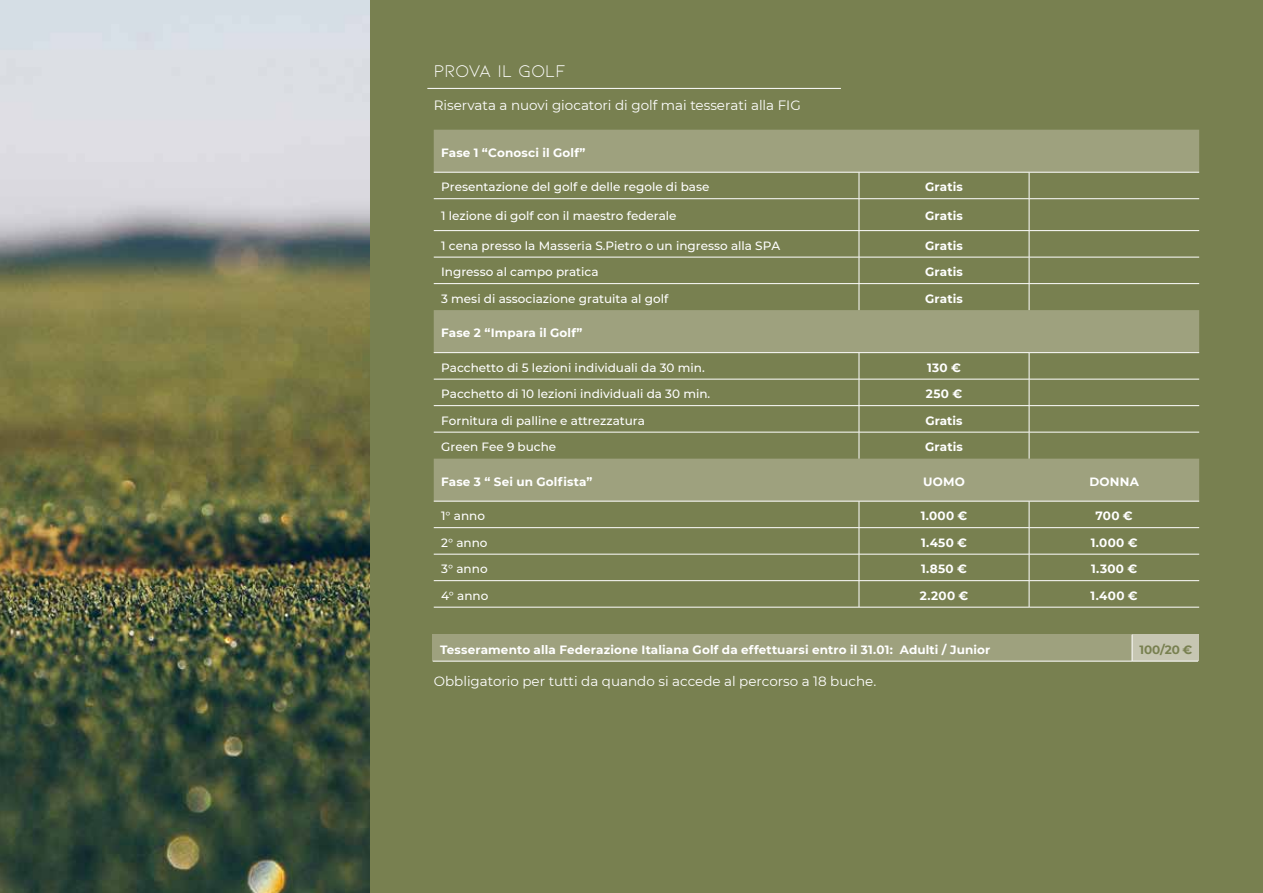
<style>
.page{position:relative;width:1263px;height:893px;background:#fff}
.page>*{position:absolute;margin:0;border:0;box-sizing:border-box;transform-origin:0 0}
.t1{font:18px "Kiona";color:#fff}
.t2{font:13.5px "Montserrat";color:#fff}
.t3{font:500 12px "Montserrat";color:#fff}
.t4{font:700 12px "Montserrat";letter-spacing:.01em;color:#fff}
.t5{font:700 12px "Montserrat";color:#788050}
</style>
<div class="page">
<div style="left:325px;top:0;width:938px;height:893px;background:#788050"></div>
<img style="left:0;top:0;width:369px;height:893px">
<hr style="left:427px;top:88px;width:414px;height:1px;background:#fff">
<svg style="left:434px;top:130px;width:765px;height:371px"></svg>
<svg style="left:859px;top:173px;width:1px;height:25px"></svg>
<svg style="left:1029px;top:173px;width:1px;height:25px"></svg>
<hr style="left:434px;top:198px;width:425px;height:1px;background:#fff">
<hr style="left:859px;top:198px;width:170px;height:1px;background:#fff">
<hr style="left:859px;top:199px;width:1px;height:31px;background:#fff">
<hr style="left:1029px;top:198px;width:170px;height:1px;background:#fff">
<hr style="left:1029px;top:199px;width:1px;height:31px;background:#fff">
<hr style="left:434px;top:230px;width:425px;height:1px;background:#fff">
<hr style="left:859px;top:230px;width:170px;height:1px;background:#fff">
<hr style="left:1029px;top:230px;width:170px;height:1px;background:#fff">
<hr style="left:434px;top:257px;width:425px;height:1px;background:#fff">
<hr style="left:859px;top:257px;width:170px;height:1px;background:#fff">
<hr style="left:1029px;top:257px;width:170px;height:1px;background:#fff">
<hr style="left:434px;top:283px;width:425px;height:1px;background:#fff">
<hr style="left:859px;top:283px;width:170px;height:1px;background:#fff">
<svg style="left:859px;top:231px;width:1px;height:79px"></svg>
<hr style="left:1029px;top:283px;width:170px;height:1px;background:#fff">
<svg style="left:1029px;top:231px;width:1px;height:79px"></svg>
<hr style="left:434px;top:432px;width:425px;height:1px;background:#fff">
<hr style="left:859px;top:432px;width:170px;height:1px;background:#fff">
<hr style="left:1029px;top:432px;width:170px;height:1px;background:#fff">
<hr style="left:434px;top:172px;width:425px;height:1px;background:#fff">
<hr style="left:859px;top:172px;width:170px;height:1px;background:#fff">
<hr style="left:1029px;top:172px;width:170px;height:1px;background:#fff">
<hr style="left:434px;top:352px;width:425px;height:1px;background:#fff">
<hr style="left:859px;top:352px;width:170px;height:1px;background:#fff">
<hr style="left:1029px;top:352px;width:170px;height:1px;background:#fff">
<hr style="left:434px;top:379px;width:425px;height:1px;background:#fff">
<hr style="left:859px;top:379px;width:170px;height:1px;background:#fff">
<hr style="left:1029px;top:379px;width:170px;height:1px;background:#fff">
<hr style="left:434px;top:405px;width:425px;height:1px;background:#fff">
<hr style="left:859px;top:405px;width:170px;height:1px;background:#fff">
<svg style="left:859px;top:353px;width:1px;height:106px"></svg>
<hr style="left:1029px;top:405px;width:170px;height:1px;background:#fff">
<svg style="left:1029px;top:353px;width:1px;height:106px"></svg>
<hr style="left:434px;top:501px;width:425px;height:1px;background:#fff">
<hr style="left:859px;top:501px;width:170px;height:1px;background:#fff">
<hr style="left:1029px;top:501px;width:170px;height:1px;background:#fff">
<hr style="left:434px;top:527px;width:425px;height:1px;background:#fff">
<hr style="left:859px;top:527px;width:170px;height:1px;background:#fff">
<hr style="left:1029px;top:527px;width:170px;height:1px;background:#fff">
<hr style="left:434px;top:554px;width:425px;height:1px;background:#fff">
<hr style="left:859px;top:554px;width:170px;height:1px;background:#fff">
<hr style="left:1029px;top:554px;width:170px;height:1px;background:#fff">
<hr style="left:434px;top:580px;width:425px;height:1px;background:#fff">
<hr style="left:859px;top:580px;width:170px;height:1px;background:#fff">
<svg style="left:859px;top:501px;width:1px;height:106px"></svg>
<hr style="left:1029px;top:580px;width:170px;height:1px;background:#fff">
<svg style="left:1029px;top:501px;width:1px;height:106px"></svg>
<hr style="left:434px;top:607px;width:425px;height:1px;background:#fff">
<hr style="left:859px;top:607px;width:170px;height:1px;background:#fff">
<hr style="left:1029px;top:607px;width:170px;height:1px;background:#fff">
<div style="left:433px;top:635px;width:699px;height:26px;background:#9ea17e"></div>
<div style="left:1132px;top:635px;width:66px;height:26px;background:#c6c6b2"></div>
<svg style="left:1132px;top:635px;width:1px;height:26px"></svg>
<hr style="left:433px;top:661px;width:699px;height:1px;background:#fff">
<hr style="left:1132px;top:661px;width:66px;height:1px;background:#fff">
<h1 class="t1" style="left:434px;top:61px;width:134px">PROVA IL GOLF</h1>
<p class="t2" style="left:434px;top:96px;width:369px">Riservata a nuovi giocatori di golf mai tesserati alla FIG</p>
<p class="t4" style="left:441px;top:144px;width:146px">Fase 1 “Conosci il Golf”</p>
<p class="t3" style="left:441px;top:179px;width:270px">Presentazione del golf e delle regole di base</p>
<p class="t4" style="left:925px;top:178px;width:39px">Gratis</p>
<p class="t3" style="left:441px;top:208px;width:237px">1 lezione di golf con il maestro federale</p>
<p class="t4" style="left:925px;top:208px;width:39px">Gratis</p>
<p class="t3" style="left:441px;top:237px;width:340px">1 cena presso la Masseria S.Pietro o un ingresso alla SPA</p>
<p class="t4" style="left:925px;top:237px;width:39px">Gratis</p>
<p class="t3" style="left:441px;top:264px;width:159px">Ingresso al campo pratica</p>
<p class="t4" style="left:925px;top:263px;width:39px">Gratis</p>
<p class="t3" style="left:441px;top:290px;width:229px">3 mesi di associazione gratuita al golf</p>
<p class="t4" style="left:925px;top:290px;width:39px">Gratis</p>
<p class="t4" style="left:441px;top:324px;width:143px">Fase 2 “Impara il Golf”</p>
<p class="t3" style="left:441px;top:359px;width:265px">Pacchetto di 5 lezioni individuali da 30 min.</p>
<p class="t4" style="left:927px;top:359px;width:35px">130 €</p>
<p class="t3" style="left:441px;top:386px;width:271px">Pacchetto di 10 lezioni individuali da 30 min.</p>
<p class="t4" style="left:926px;top:385px;width:38px">250 €</p>
<p class="t3" style="left:441px;top:412px;width:205px">Fornitura di palline e attrezzatura</p>
<p class="t4" style="left:925px;top:412px;width:38px">Gratis</p>
<p class="t3" style="left:441px;top:439px;width:117px">Green Fee 9 buche</p>
<p class="t4" style="left:925px;top:438px;width:39px">Gratis</p>
<p class="t4" style="left:441px;top:473px;width:153px">Fase 3 “ Sei un Golfista”</p>
<p class="t4" style="left:923px;top:473px;width:43px">UOMO</p>
<p class="t4" style="left:1089px;top:473px;width:51px">DONNA</p>
<p class="t3" style="left:441px;top:508px;width:45px">1° anno</p>
<p class="t4" style="left:921px;top:507px;width:48px">1.000 €</p>
<p class="t4" style="left:1095px;top:507px;width:39px">700 €</p>
<p class="t3" style="left:441px;top:534px;width:48px">2° anno</p>
<p class="t4" style="left:921px;top:534px;width:48px">1.450 €</p>
<p class="t4" style="left:1091px;top:534px;width:48px">1.000 €</p>
<p class="t3" style="left:441px;top:561px;width:48px">3° anno</p>
<p class="t4" style="left:921px;top:560px;width:47px">1.850 €</p>
<p class="t4" style="left:1091px;top:560px;width:48px">1.300 €</p>
<p class="t3" style="left:441px;top:587px;width:49px">4° anno</p>
<p class="t4" style="left:920px;top:587px;width:50px">2.200 €</p>
<p class="t4" style="left:1090px;top:587px;width:49px">1.400 €</p>
<p class="t4" style="left:440px;top:641px;width:552px">Tesseramento alla Federazione Italiana Golf da effettuarsi entro il 31.01: Adulti / Junior</p>
<p class="t5" style="left:1139px;top:641px;width:54px">100/20 €</p>
<p class="t2" style="left:434px;top:672px;width:444px">Obbligatorio per tutti da quando si accede al percorso a 18 buche.</p>
</div>
